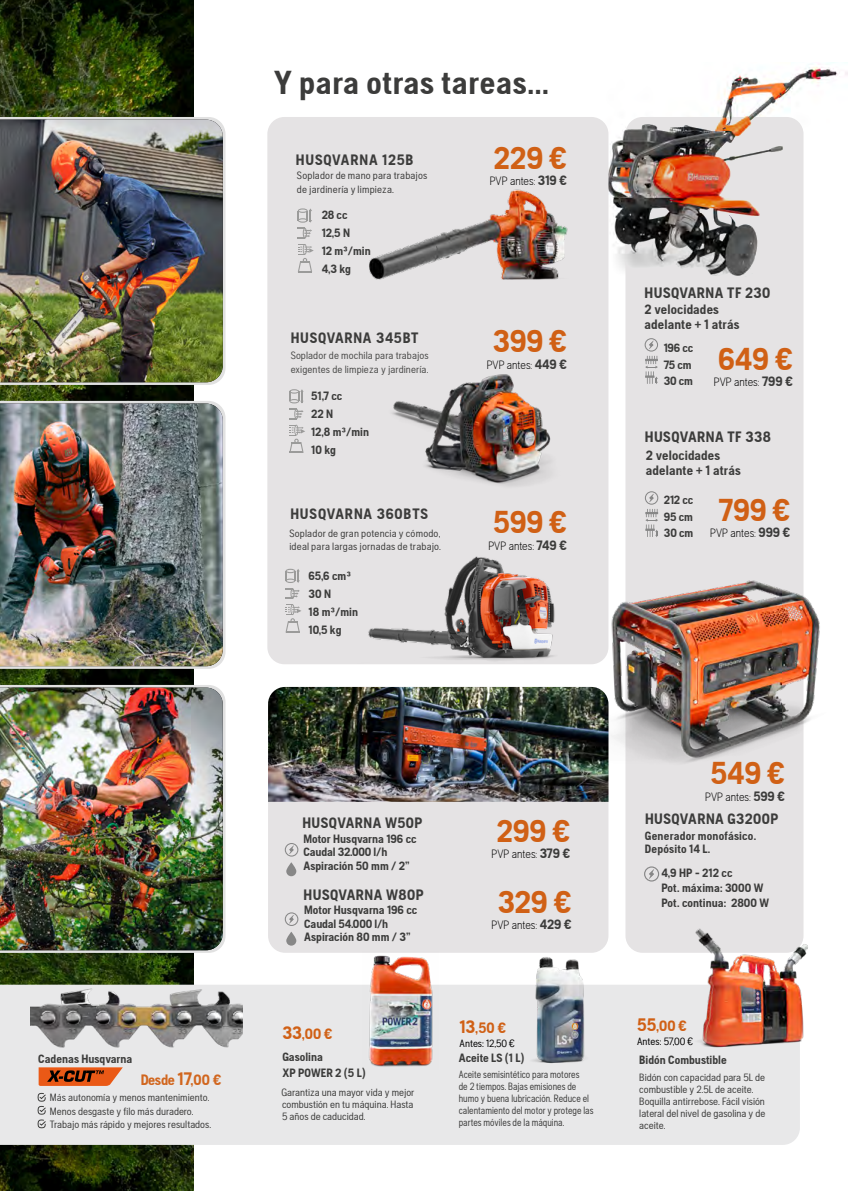
<style>
.page{position:relative;width:851px;height:1191px;background:#fff}
.page>*{position:absolute;margin:0;border:0;box-sizing:border-box;transform-origin:0 0}
.t1{font:700 33px "Husqvarna Gothic";letter-spacing:.02em;color:#3c3c3b}
.t2{font:700 31.5px "Husqvarna Gothic";letter-spacing:-.005em;color:#d06015}
.t3{font:700 15px "Husqvarna Gothic";letter-spacing:.035em;color:#3c3c3b}
.t4{font:700 15px "Husqvarna Gothic";letter-spacing:-.005em;color:#d06015}
.t5{font:700 15px "Husqvarna Gothic";letter-spacing:.055em;color:#3c3c3b}
.t6{font:700 13.5px/15px "Husqvarna Gothic";letter-spacing:.01em;color:#3c3c3b}
.t7{font:700 12px/18px "Husqvarna Gothic";color:#3c3c3b}
.t8{font:300 12px "Husqvarna Gothic";color:#000}
.t9{font:10.5px/12px "Husqvarna Gothic";color:#3c3c3b}
.t10{font:10.5px/12px "Husqvarna Gothic";color:#3c3c3b;scale:.9 1}
.t11{font:10.5px/13.5px "Husqvarna Gothic";letter-spacing:.02em;color:#3c3c3b}
.t12{font:10.5px/13.5px "Husqvarna Gothic";letter-spacing:.01em;color:#4a4a49}
.t13{font:10.5px "Husqvarna Gothic";color:#000}
.s1{font-weight:700;font-size:13.5px;color:#3c3c3b}
.s2{font-size:18px}
</style>
<div class="page">
<div style="left:625px;top:117px;width:178px;height:835px;background:#e5e3e4;border-radius:17px"></div>
<img style="left:0;top:0;width:193px;height:1191px">
<svg style="left:0;top:117px;width:225px;height:268px;background:#cfcfce"></svg>
<svg style="left:0;top:401px;width:225px;height:268px;background:#d8d8d7"></svg>
<svg style="left:0;top:685px;width:225px;height:268px;background:#d5d6d5"></svg>
<div style="left:0;top:984px;width:799px;height:160px;background:#e8e8e9"></div>
<img style="left:598px;top:63px;width:249px;height:218px">
<img style="left:0;top:120px;width:223px;height:262px">
<img style="left:0;top:403px;width:223px;height:263px">
<img style="left:0;top:687px;width:223px;height:263px">
<img style="left:31px;top:980px;width:211px;height:78px">
<svg style="left:39px;top:1067px;width:84px;height:19px;background:#be5728"></svg>
<div style="left:267px;top:117px;width:341px;height:547px;background:#e5e3e4;border-radius:17px"></div>
<img style="left:368px;top:556px;width:187px;height:105px">
<img style="left:392px;top:374px;width:159px;height:112px">
<img style="left:369px;top:189px;width:199px;height:91px">
<div style="left:268px;top:687px;width:340px;height:265px;background:#e5e3e4;border-radius:17px"></div>
<img style="left:268px;top:687px;width:340px;height:114px">
<img style="left:591px;top:574px;width:229px;height:193px">
<img style="left:362px;top:952px;width:77px;height:117px">
<img style="left:692px;top:926px;width:116px;height:123px">
<img style="left:518px;top:957px;width:79px;height:112px">
<svg style="left:286px;top:862px;width:10px;height:14px"></svg>
<svg style="left:285px;top:843px;width:13px;height:13px"></svg>
<svg style="left:286px;top:931px;width:10px;height:14px"></svg>
<svg style="left:285px;top:912px;width:13px;height:14px"></svg>
<svg style="left:298px;top:208px;width:16px;height:65px"></svg>
<svg style="left:285px;top:569px;width:16px;height:64px"></svg>
<svg style="left:289px;top:389px;width:14px;height:30px"></svg>
<svg style="left:289px;top:425px;width:16px;height:28px"></svg>
<svg style="left:645px;top:491px;width:13px;height:46px"></svg>
<svg style="left:644px;top:338px;width:14px;height:46px"></svg>
<svg style="left:644px;top:866px;width:15px;height:15px"></svg>
<svg style="left:37px;top:1092px;width:9px;height:36px"></svg>
<h1 class="t1" style="left:274px;top:63px;width:277px">Y para otras tareas...</h1>
<p class="t5" style="left:296px;top:151px;width:119px">HUSQVARNA 125B</p>
<p class="t11" style="left:297px;top:169px;width:132px">Soplador de mano para trabajos de jardinería y limpieza.</p>
<h2 class="t2" style="left:493px;top:140px;width:75px">229 €</h2>
<p class="t8" style="left:489px;top:175px;width:79px">PVP antes: <span class="s1">319 €</span></p>
<p class="t7" style="left:321px;top:205px;width:51px">28 cc<br>12,5 N<br>12 m³/min<br>4,3 kg</p>
<p class="t3" style="left:644px;top:284px;width:127px">HUSQVARNA TF 230</p>
<p class="t3" style="left:291px;top:329px;width:129px">HUSQVARNA 345BT</p>
<p class="t12" style="left:291px;top:348px;width:139px">Soplador de mochila para trabajos exigentes de limpieza y jardinería.</p>
<h2 class="t2" style="left:492px;top:323px;width:76px">399 €</h2>
<p class="t8" style="left:486px;top:358px;width:82px">PVP antes: <span class="s1">449 €</span></p>
<p class="t6" style="left:644px;top:301px;width:96px">2 velocidades adelante + 1 atrás</p>
<p class="t7" style="left:663px;top:339px;width:31px;line-height:16.5px">196 cc<br>75 cm<br>30 cm</p>
<h2 class="t2" style="left:718px;top:340px;width:76px">649 €</h2>
<p class="t8" style="left:713px;top:375px;width:80px">PVP antes: <span class="s1">799 €</span></p>
<p class="t7" style="left:311px;top:386px;width:59px">51,7 cc<br>22 N<br>12,8 m³/min<br>10 kg</p>
<p class="t3" style="left:644px;top:428px;width:127px">HUSQVARNA TF 338</p>
<p class="t6" style="left:645px;top:447px;width:96px">2 velocidades adelante + 1 atrás</p>
<p class="t5" style="left:290px;top:505px;width:139px">HUSQVARNA 360BTS</p>
<p class="t11" style="left:289px;top:526px;width:153px">Soplador de gran potencia y cómodo, ideal para largas jornadas de trabajo.</p>
<h2 class="t2" style="left:493px;top:504px;width:75px">599 €</h2>
<p class="t8" style="left:488px;top:539px;width:80px">PVP antes: <span class="s1">749 €</span></p>
<p class="t7" style="left:663px;top:491px;width:31px;line-height:16.5px;text-align:justify">212 cc 95 cm 30 cm</p>
<h2 class="t2" style="left:718px;top:491px;width:73px">799 €</h2>
<p class="t8" style="left:710px;top:526px;width:82px">PVP antes: <span class="s1">999 €</span></p>
<p class="t7" style="left:308px;top:566px;width:51px">65,6 cm³<br>30 N<br>18 m³/min<br>10,5 kg</p>
<p class="t3" style="left:302px;top:814px;width:121px">HUSQVARNA W50P</p>
<p class="t7" style="left:303px;top:831px;width:114px;line-height:13.5px">Motor Husqvarna 196 cc<br>Caudal 32.000 l/h<br>Aspiración 50 mm / 2”</p>
<p class="t3" style="left:303px;top:885px;width:122px">HUSQVARNA W80P</p>
<p class="t7" style="left:304px;top:903px;width:114px;line-height:13.5px">Motor Husqvarna 196 cc<br>Caudal 54.000 l/h<br>Aspiración 80 mm / 3”</p>
<h2 class="t2" style="left:496px;top:812px;width:75px">299 €</h2>
<p class="t8" style="left:491px;top:847px;width:80px">PVP antes: <span class="s1">379 €</span></p>
<h2 class="t2" style="left:497px;top:883px;width:75px">329 €</h2>
<p class="t8" style="left:491px;top:918px;width:82px">PVP antes: <span class="s1">429 €</span></p>
<h2 class="t2" style="left:710px;top:755px;width:76px">549 €</h2>
<p class="t8" style="left:705px;top:790px;width:81px">PVP antes: <span class="s1">599 €</span></p>
<p class="t3" style="left:645px;top:810px;width:135px">HUSQVARNA G3200P</p>
<p class="t7" style="left:645px;top:829px;width:113px;line-height:13.5px">Generador monofásico.<br>Depósito 14 L.</p>
<p class="t7" style="left:661px;top:865px;width:109px;line-height:15px">4,9 HP - 212 cc<br>Pot. máxima: 3000 W<br>Pot. continua: 2800 W</p>
<p class="t4" style="left:282px;top:1024px;width:52px"><span class="s2">33</span>,00 €</p>
<p class="t4" style="left:459px;top:1019px;width:48px"><span class="s2">13</span>,50 €</p>
<p class="t13" style="left:459px;top:1037px;width:57px">Antes: 12,50 €</p>
<p class="t4" style="left:637px;top:1017px;width:51px"><span class="s2">55</span>,00 €</p>
<p class="t13" style="left:637px;top:1035px;width:58px">Antes: 57,00 €</p>
<p class="t7" style="left:38px;top:1050px;width:96px">Cadenas Husqvarna</p>
<p class="t4" style="left:140px;top:1070px;width:82px">Desde <span class="s2">17</span>,00 €</p>
<p class="t9" style="left:50px;top:1091px;width:163px;line-height:13.5px">Más autonomía y menos mantenimiento.<br>Menos desgaste y filo más duradero.<br>Trabajo más rápido y mejores resultados.</p>
<p class="t7" style="left:282px;top:1049px;width:85px;line-height:15.5px">Gasolina<br>XP POWER 2 (5 L)</p>
<p class="t7" style="left:458px;top:1049px;width:67px">Aceite LS (1 L)</p>
<p class="t10" style="left:459px;top:1068px;width:151px">Aceite semisintético para motores<br>de 2 tiempos. Bajas emisiones de humo y buena lubricación. Reduce el calentamiento del motor y protege las partes móviles de la máquina.</p>
<p class="t9" style="left:281px;top:1086px;width:134px;text-align:justify">Garantiza una mayor vida y mejor combustión en tu máquina. Hasta 5 años de caducidad.</p>
<p class="t7" style="left:639px;top:1051px;width:89px">Bidón Combustible</p>
<p class="t9" style="left:639px;top:1071px;width:128px">Bidón con capacidad para 5L de combustible y 2.5L de aceite.<br>Boquilla antirrebose. Fácil visión lateral del nivel de gasolina y de aceite.</p>
</div>
